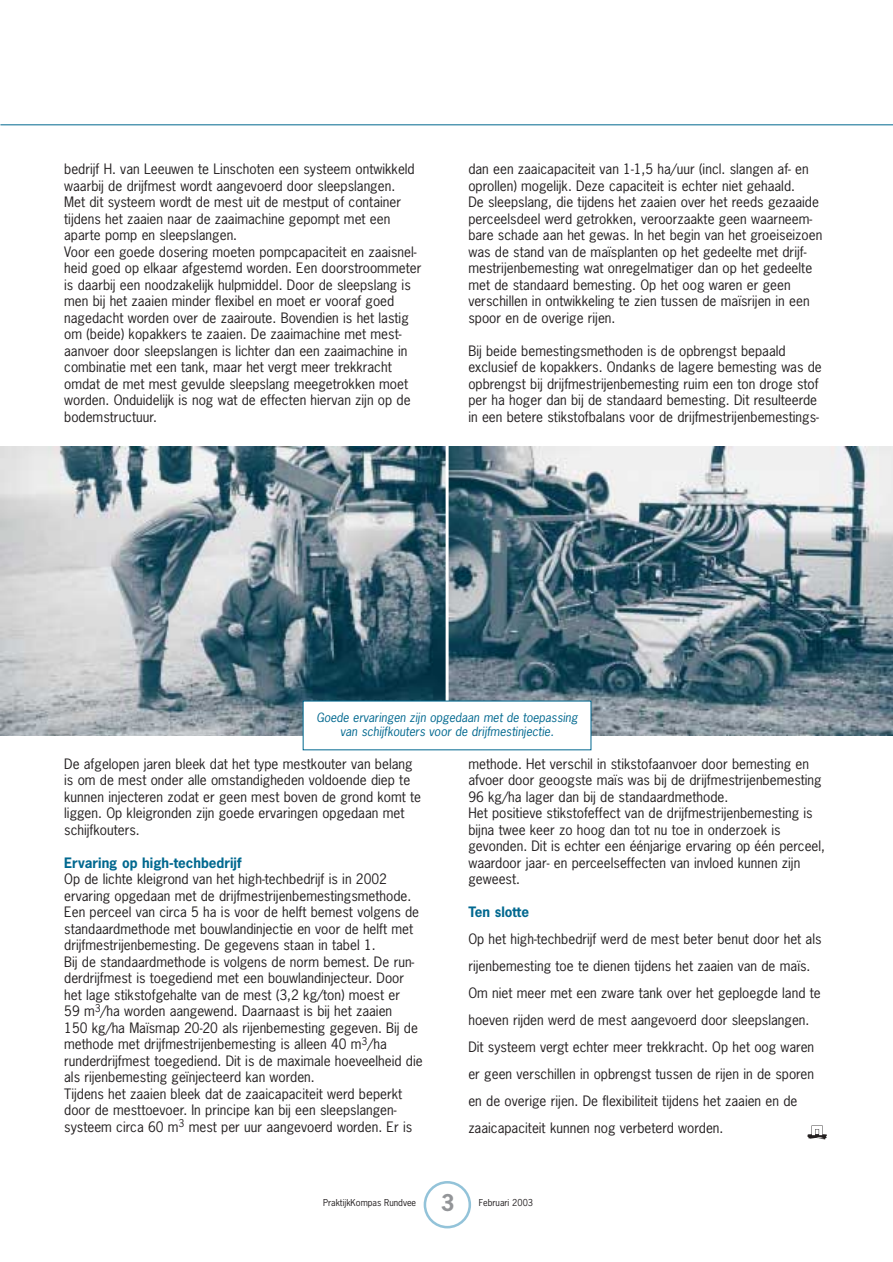
<style>
.page{position:relative;width:893px;height:1262px;background:#fff}
.page>*{position:absolute;margin:0;border:0;box-sizing:border-box;transform-origin:0 0}
.t1{font:700 21.75px "News Gothic";color:#939598}
.t2{font:13.5px/16.5px "News Gothic";color:#231f20}
.t3{font:700 13.5px "News Gothic";color:#00688f}
.t4{font:12px/14.4px "News Gothic";color:#00688f;text-align:center}
.t5{font:9px "News Gothic";color:#231f20}
</style>
<div class="page">
<svg style="left:807px;top:1125px;width:20px;height:14px"></svg>
<hr style="left:0;top:124px;width:892px;height:1px;background:#00688f">
<svg style="left:423px;top:1181px;width:48px;height:47px"></svg>
<img style="left:448px;top:446px;width:444px;height:289px">
<svg style="left:0;top:446px;width:445px;height:289px;background:#889aa2"></svg>
<div style="left:303px;top:701px;width:288px;height:49px;background:#fff"></div>
<p class="t2" style="left:64px;top:162px;width:358px">bedrijf H. van Leeuwen te Linschoten een systeem ontwikkeld waarbij de drijfmest wordt aangevoerd door sleepslangen.<br>Met dit systeem wordt de mest uit de mestput of container tijdens het zaaien naar de zaaimachine gepompt met een aparte pomp en sleepslangen.<br>Voor een goede dosering moeten pompcapaciteit en zaaisnel&shy;heid goed op elkaar afgestemd worden. Een doorstroommeter is daarbij een noodzakelijk hulpmiddel. Door de sleepslang is men bij het zaaien minder flexibel en moet er vooraf goed nagedacht worden over de zaairoute. Bovendien is het lastig om (beide) kopakkers te zaaien. De zaaimachine met mest&shy;aanvoer door sleepslangen is lichter dan een zaaimachine in combinatie met een tank, maar het vergt meer trekkracht omdat de met mest gevulde sleepslang meegetrokken moet worden. Onduidelijk is nog wat de effecten hiervan zijn op de bodemstructuur.</p>
<p class="t2" style="left:468px;top:162px;width:355px">dan een zaaicapaciteit van 1-1,5 ha/uur (incl. slangen af- en oprollen) mogelijk. Deze capaciteit is echter niet gehaald.<br>De sleepslang, die tijdens het zaaien over het reeds gezaaide perceelsdeel werd getrokken, veroorzaakte geen waarneem&shy;bare schade aan het gewas. In het begin van het groeiseizoen was de stand van de maïsplanten op het gedeelte met drijf&shy;mestrijenbemesting wat onregelmatiger dan op het gedeelte met de standaard bemesting. Op het oog waren er geen verschillen in ontwikkeling te zien tussen de maïsrijen in een spoor en de overige rijen.</p>
<p class="t2" style="left:468px;top:344px;width:355px">Bij beide bemestingsmethoden is de opbrengst bepaald exclusief de kopakkers. Ondanks de lagere bemesting was de opbrengst bij drijfmestrijenbemesting ruim een ton droge stof per ha hoger dan bij de standaard bemesting. Dit resulteerde in een betere stikstofbalans voor de drijfmestrijenbemestings-</p>
<p class="t4" style="left:316px;top:711px;width:264px">Goede ervaringen zijn opgedaan met de toepassing van schijfkouters voor de drijfmestinjectie.</p>
<p class="t2" style="left:64px;top:756px;width:358px">De afgelopen jaren bleek dat het type mestkouter van belang is om de mest onder alle omstandigheden voldoende diep te kunnen injecteren zodat er geen mest boven de grond komt te liggen. Op kleigronden zijn goede ervaringen opgedaan met schijfkouters.</p>
<p class="t3" style="left:64px;top:857px;width:179px">Ervaring op high-techbedrijf</p>
<p class="t2" style="left:64px;top:872px;width:360px">Op de lichte kleigrond van het high-techbedrijf is in 2002 ervaring opgedaan met de drijfmestrijenbemestingsmethode.<br>Een perceel van circa 5 ha is voor de helft bemest volgens de standaardmethode met bouwlandinjectie en voor de helft met drijfmestrijenbemesting. De gegevens staan in tabel 1.<br>Bij de standaardmethode is volgens de norm bemest. De run&shy;derdrijfmest is toegediend met een bouwlandinjecteur. Door het lage stikstofgehalte van de mest (3,2 kg/ton) moest er<br>59 m<sup>3</sup>/ha worden aangewend. Daarnaast is bij het zaaien<br>150 kg/ha Maïsmap 20-20 als rijenbemesting gegeven. Bij de methode met drijfmestrijenbemesting is alleen 40 m<sup>3</sup>/ha runderdrijfmest toegediend. Dit is de maximale hoeveelheid die als rijenbemesting geïnjecteerd kan worden.<br>Tijdens het zaaien bleek dat de zaaicapaciteit werd beperkt door de mesttoevoer. In principe kan bij een sleepslangen&shy;systeem circa 60 m<sup>3</sup> mest per uur aangevoerd worden. Er is</p>
<p class="t2" style="left:468px;top:756px;width:358px">methode. Het verschil in stikstofaanvoer door bemesting en afvoer door geoogste maïs was bij de drijfmestrijenbemesting 96 kg/ha lager dan bij de standaardmethode.<br>Het positieve stikstofeffect van de drijfmestrijenbemesting is bijna twee keer zo hoog dan tot nu toe in onderzoek is gevonden. Dit is echter een éénjarige ervaring op één perceel, waardoor jaar- en perceelseffecten van invloed kunnen zijn geweest.</p>
<p class="t3" style="left:468px;top:906px;width:62px">Ten slotte</p>
<p class="t2" style="left:468px;top:926px;width:355px;line-height:27px">Op het high-techbedrijf werd de mest beter benut door het als rijenbemesting toe te dienen tijdens het zaaien van de maïs.<br>Om niet meer met een zware tank over het geploegde land te hoeven rijden werd de mest aangevoerd door sleepslangen.<br>Dit systeem vergt echter meer trekkracht. Op het oog waren er geen verschillen in opbrengst tussen de rijen in de sporen en de overige rijen. De flexibiliteit tijdens het zaaien en de zaaicapaciteit kunnen nog verbeterd worden.</p>
<h1 class="t1" style="left:440px;top:1194px;width:15px">3</h1>
<p class="t5" style="left:323px;top:1199px;width:95px">PraktijkKompas Rundvee</p>
<p class="t5" style="left:478px;top:1199px;width:56px">Februari 2003</p>
</div>
